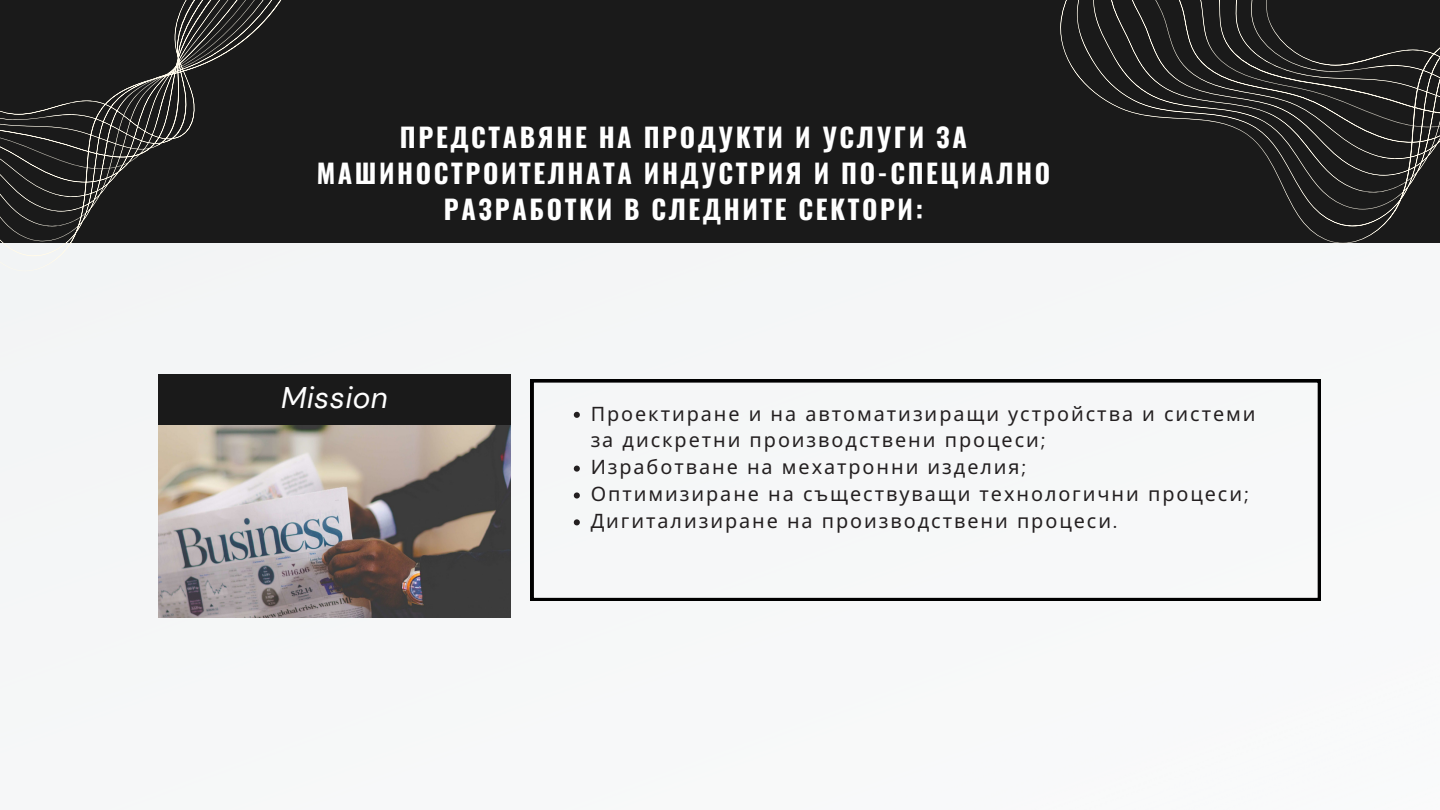
<style>
.page{position:relative;width:1440px;height:810px;background:#fff}
.page>*{position:absolute;margin:0;border:0;box-sizing:border-box;transform-origin:0 0}
.t1{font:italic 29.8px "DM Sans";letter-spacing:.01em;color:#fff}
.t2{font:700 26.3px/36px "Oswald";letter-spacing:.1em;color:#fff;text-align:center}
.t3{font:19.8px/26.9px "Noto Sans";letter-spacing:.1em;color:#231f20}
.s1{font-family:"DM Sans"}
</style>
<div class="page">
<div style="left:0;top:243px;width:1347px;height:375px;background:#f4f6f7"></div>
<div style="left:0;top:0;width:1440px;height:243px;background:#1a1a1a"></div>
<svg style="left:1060px;top:0;width:380px;height:243px"></svg>
<svg style="left:0;top:0;width:303px;height:271px"></svg>
<img style="left:158px;top:424px;width:353px;height:193px">
<div style="left:158px;top:374px;width:353px;height:50px;background:#1a1a1a"></div>
<div style="left:531px;top:380px;width:790px;height:221px;background:#f6f7f8"></div>
<svg style="left:574px;top:412px;width:6px;height:6px"></svg>
<svg style="left:574px;top:466px;width:6px;height:6px"></svg>
<svg style="left:574px;top:492px;width:6px;height:7px"></svg>
<svg style="left:574px;top:519px;width:6px;height:6px"></svg>
<p class="t2" style="left:317px;top:118px;width:735px">ПРЕДСТАВЯНЕ НА ПРОДУКТИ И УСЛУГИ ЗА<br>МАШИНОСТРОИТЕЛНАТА ИНДУСТРИЯ И ПО-СПЕЦИАЛНО<br>РАЗРАБОТКИ В СЛЕДНИТЕ СЕКТОРИ:</p>
<p class="t1" style="left:281px;top:378px;width:108px">Mission</p>
<p class="t3" style="left:591px;top:399px;width:667px">Проектиране и на автоматизиращи устройства и системи за дискретни производствени процеси<span class="s1">;</span></p>
<p class="t3" style="left:591px;top:453px;width:437px">Изработване на мехатронни изделия<span class="s1">;</span></p>
<p class="t3" style="left:591px;top:480px;width:659px">Оптимизиране на съществуващи технологични процеси<span class="s1">;</span></p>
<p class="t3" style="left:591px;top:507px;width:528px">Дигитализиране на производствени процеси<span class="s1">.</span></p>
</div>
